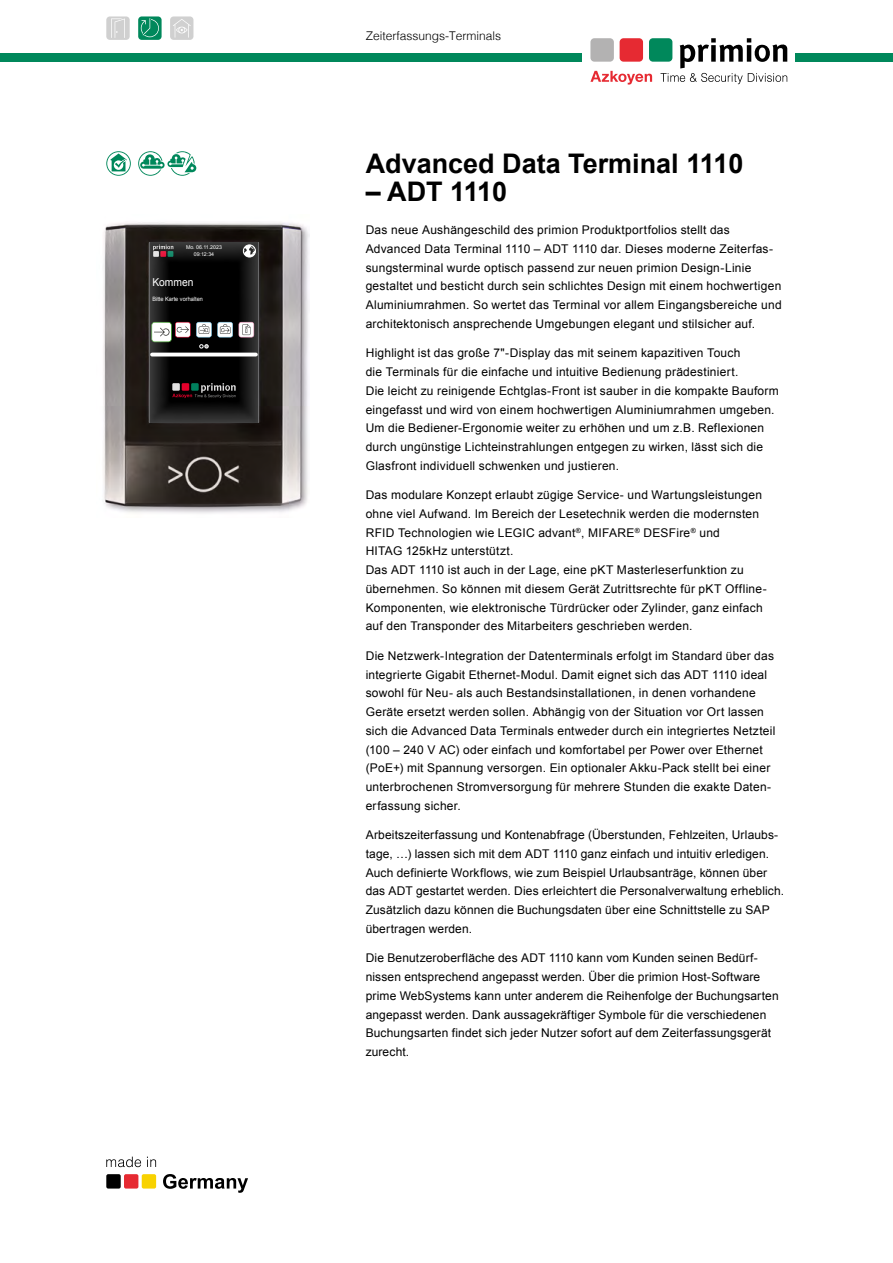
<style>
.page{position:relative;width:893px;height:1263px;background:#fff}
.page>*{position:absolute;margin:0;border:0;box-sizing:border-box;transform-origin:0 0}
.t1{font:700 27px "Arial";color:#000}
.t2{font:12px/18.8px "Arial";letter-spacing:.02em;color:#000}
.t3{font:300 12px "Helvetica";color:#000}
.t4{font:10.95px "Arial";color:#fff;scale:.94 1}
.t5{font:6px "Arial";color:#fff;scale:.94 1}
.t6{font:5.25px "Arial";color:#fff}
</style>
<div class="page">
<svg style="left:106px;top:1156px;width:35px;height:11px"></svg>
<svg style="left:147px;top:1156px;width:9px;height:11px"></svg>
<svg style="left:163px;top:1174px;width:85px;height:19px"></svg>
<div style="left:106px;top:1174px;width:15px;height:14px;background:#000;border-radius:2px"></div>
<div style="left:124px;top:1174px;width:14px;height:14px;background:#e62a32;border-radius:2px"></div>
<div style="left:142px;top:1174px;width:14px;height:14px;background:#f8d200;border-radius:2px"></div>
<div style="left:170px;top:16px;width:23px;height:24px;background:#d0d0d0;border-radius:4px"></div>
<svg style="left:173px;top:19px;width:18px;height:19px"></svg>
<div style="left:106px;top:16px;width:24px;height:24px;background:#d0d0d0;border-radius:4px"></div>
<svg style="left:111px;top:18px;width:14px;height:20px"></svg>
<div style="left:138px;top:16px;width:24px;height:24px;background:#00885b;border-radius:4px"></div>
<svg style="left:141px;top:18px;width:18px;height:19px"></svg>
<img style="left:103px;top:222px;width:206px;height:292px">
<div style="left:0;top:53px;width:893px;height:9px;background:#00885b"></div>
<div style="left:583px;top:30px;width:212px;height:39px;background:#fff"></div>
<div style="left:649px;top:38px;width:23px;height:24px;background:#00885b;border-radius:4px"></div>
<div style="left:620px;top:38px;width:23px;height:24px;background:#e62a32;border-radius:4px"></div>
<div style="left:590px;top:38px;width:24px;height:24px;background:#b3b2b2;border-radius:4px"></div>
<svg style="left:660px;top:38px;width:127px;height:46px"></svg>
<svg style="left:590px;top:71px;width:62px;height:14px"></svg>
<svg style="left:106px;top:151px;width:25px;height:25px"></svg>
<svg style="left:107px;top:152px;width:23px;height:23px"></svg>
<svg style="left:110px;top:153px;width:17px;height:18px"></svg>
<svg style="left:139px;top:151px;width:58px;height:25px"></svg>
<div style="left:136px;top:233px;width:136px;height:191px;background:#fff;opacity:.5"></div>
<p class="t6" style="left:186px;top:244px;width:37px">Mo. 06.11.2023</p>
<p class="t6" style="left:194px;top:251px;width:22px">09:12:34</p>
<p class="t4" style="left:152px;top:275px;width:45px">Kommen</p>
<p class="t5" style="left:152px;top:295px;width:55px">Bitte Karte vorhalten</p>
<p class="t3" style="left:366px;top:25px;width:137px">Zeiterfassungs-Terminals</p>
<h1 class="t1" style="left:366px;top:145px;width:379px">Advanced Data Terminal 1110</h1>
<h1 class="t1" style="left:366px;top:174px;width:143px">– ADT 1110</h1>
<p class="t2" style="left:366px;top:221px;width:417px">Das neue Aushängeschild des primion Produktportfolios stellt das Advanced Data Terminal 1110 – ADT 1110 dar. Dieses moderne Zeiterfas&shy;sungsterminal wurde optisch passend zur neuen primion Design-Linie gestaltet und besticht durch sein schlichtes Design mit einem hochwertigen Aluminiumrahmen. So wertet das Terminal vor allem Eingangsbereiche und architektonisch ansprechende Umgebungen elegant und stilsicher auf.</p>
<p class="t2" style="left:366px;top:344px;width:415px">Highlight ist das große 7"-Display das mit seinem kapazitiven Touch<br>die Terminals für die einfache und intuitive Bedienung prädestiniert.<br>Die leicht zu reinigende Echtglas-Front ist sauber in die kompakte Bauform eingefasst und wird von einem hochwertigen Aluminiumrahmen umgeben.<br>Um die Bediener-Ergonomie weiter zu erhöhen und um z.B. Reflexionen durch ungünstige Lichteinstrahlungen entgegen zu wirken, lässt sich die Glasfront individuell schwenken und justieren.</p>
<p class="t2" style="left:366px;top:486px;width:403px">Das modulare Konzept erlaubt zügige Service- und Wartungsleistungen ohne viel Aufwand. Im Bereich der Lesetechnik werden die modernsten RFID Technologien wie LEGIC advant<sup>®</sup>, MIFARE<sup>®</sup> DESFire<sup>®</sup> und<br>HITAG 125kHz unterstützt.<br>Das ADT 1110 ist auch in der Lage, eine pKT Masterleserfunktion zu über nehmen. So können mit diesem Gerät Zutrittsrechte für pKT Offline-Komponenten, wie elektronische Türdrücker oder Zylinder, ganz einfach auf den Transponder des Mitarbeiters geschrieben werden.</p>
<p class="t2" style="left:366px;top:646px;width:411px">Die Netzwerk-Integration der Datenterminals erfolgt im Standard über das integrierte Gigabit Ethernet-Modul. Damit eignet sich das ADT 1110 ideal sowohl für Neu- als auch Bestandsinstallationen, in denen vorhandene Geräte ersetzt werden sollen. Abhängig von der Situation vor Ort lassen sich die Advanced Data Terminals entweder durch ein integriertes Netzteil (100 – 240 V AC) oder einfach und komfortabel per Power over Ethernet (PoE+) mit Spannung versorgen. Ein optionaler Akku-Pack stellt bei einer unterbrochenen Stromversorgung für mehrere Stunden die exakte Daten&shy;erfassung sicher.</p>
<p class="t2" style="left:366px;top:826px;width:420px">Arbeitszeiterfassung und Kontenabfrage (Überstunden, Fehlzeiten, Urlaubs&shy;tage, …) lassen sich mit dem ADT 1110 ganz einfach und intuitiv erledigen.<br>Auch definierte Workflows, wie zum Beispiel Urlaubsanträge, können über das ADT gestartet werden. Dies erleichtert die Personalverwaltung erheblich.<br>Zusätzlich dazu können die Buchungsdaten über eine Schnittstelle zu SAP übertragen werden.</p>
<p class="t2" style="left:366px;top:949px;width:415px">Die Benutzeroberfläche des ADT 1110 kann vom Kunden seinen Bedürf&shy;nissen entsprechend angepasst werden. Über die primion Host-Software prime WebSystems kann unter anderem die Reihenfolge der Buchungsarten angepasst werden. Dank aussagekräftiger Symbole für die verschiedenen Buchungsarten findet sich jeder Nutzer sofort auf dem Zeiterfassungsgerät zurecht.</p>
</div>
